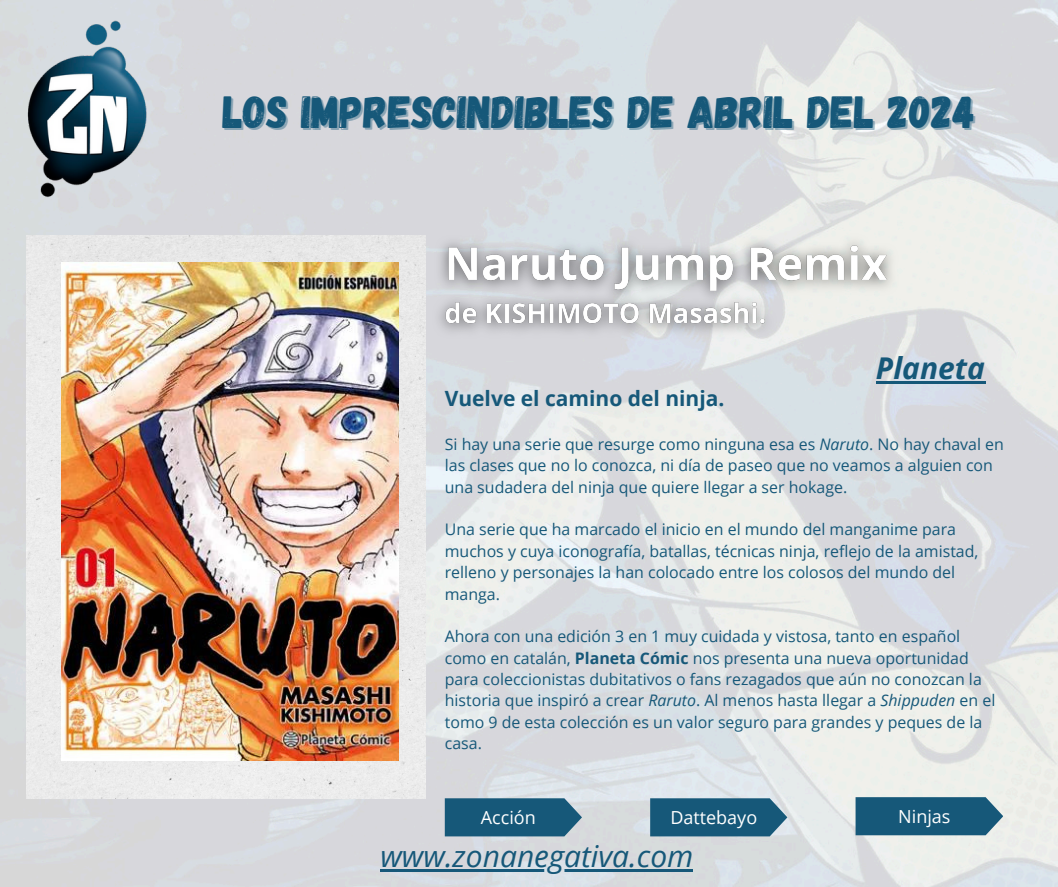
<style>
.page{position:relative;width:1058px;height:887px;background:#fff}
.page>*{position:absolute;margin:0;border:0;box-sizing:border-box;transform-origin:0 0}
.t1{font:45px "Gagalin";color:#165879}
.t2{font:italic 30px "Open Sans";color:#165879}
.t3{font:italic 700 30px "Open Sans";color:#165879}
.t4{font:700 21px "Open Sans";color:#165879}
.t5{font:18px "Open Sans";color:#fff}
.t6{font:15.9px/21.3px "Open Sans";color:#165879}
.s1{font-style:italic}
.s2{font-weight:700}
</style>
<div class="page">
<img style="left:0;top:0;width:1058px;height:886px">
<div style="left:27px;top:236px;width:398px;height:562px;background:#ebebeb"></div>
<img style="left:61px;top:262px;width:337px;height:498px">
<img style="left:27px;top:21px;width:121px;height:178px">
<svg style="left:445px;top:798px;width:137px;height:38px;background:#236180"></svg>
<hr style="left:380px;top:869px;width:313px;height:2px;background:#165879">
<img style="left:426px;top:226px;width:480px;height:119px">
<hr style="left:876px;top:381px;width:109px;height:3px;background:#165879">
<svg style="left:855px;top:797px;width:148px;height:38px;background:#236180"></svg>
<svg style="left:650px;top:798px;width:137px;height:38px;background:#236180"></svg>
<h2 class="t1" style="left:223px;top:82px;width:754px">LOS IMPRESCINDIBLES DE ABRIL DEL 2024</h2>
<p class="t3" style="left:876px;top:347px;width:111px">Planeta</p>
<p class="t4" style="left:445px;top:383px;width:281px">Vuelve el camino del ninja.</p>
<h5 class="t6" style="left:445px;top:433px;width:560px">Si hay una serie que resurge como ninguna esa es <span class="s1">Naruto</span>. No hay chaval en las clases que no lo conozca, ni día de paseo que no veamos a alguien con una sudadera del ninja que quiere llegar a ser hokage.</h5>
<h5 class="t6" style="left:445px;top:518px;width:535px">Una serie que ha marcado el inicio en el mundo del manganime para muchos y cuya iconografía, batallas, técnicas ninja, reflejo de la amistad, relleno y personajes la han colocado entre los colosos del mundo del manga.</h5>
<h5 class="t6" style="left:445px;top:625px;width:552px">Ahora con una edición 3 en 1 muy cuidada y vistosa, tanto en español como en catalán, <span class="s2">Planeta Cómic</span> nos presenta una nueva oportunidad para coleccionistas dubitativos o fans rezagados que aún no conozcan la historia que inspiró a crear <span class="s1">Raruto</span>. Al menos hasta llegar a <span class="s1">Shippuden</span> en el tomo 9 de esta colección es un valor seguro para grandes y peques de la casa.</h5>
<p class="t5" style="left:481px;top:805px;width:56px">Acción</p>
<p class="t5" style="left:670px;top:805px;width:88px">Dattebayo</p>
<h3 class="t5" style="left:898px;top:803px;width:54px">Ninjas</h3>
<p class="t2" style="left:380px;top:835px;width:314px">www.zonanegativa.com</p>
</div>
